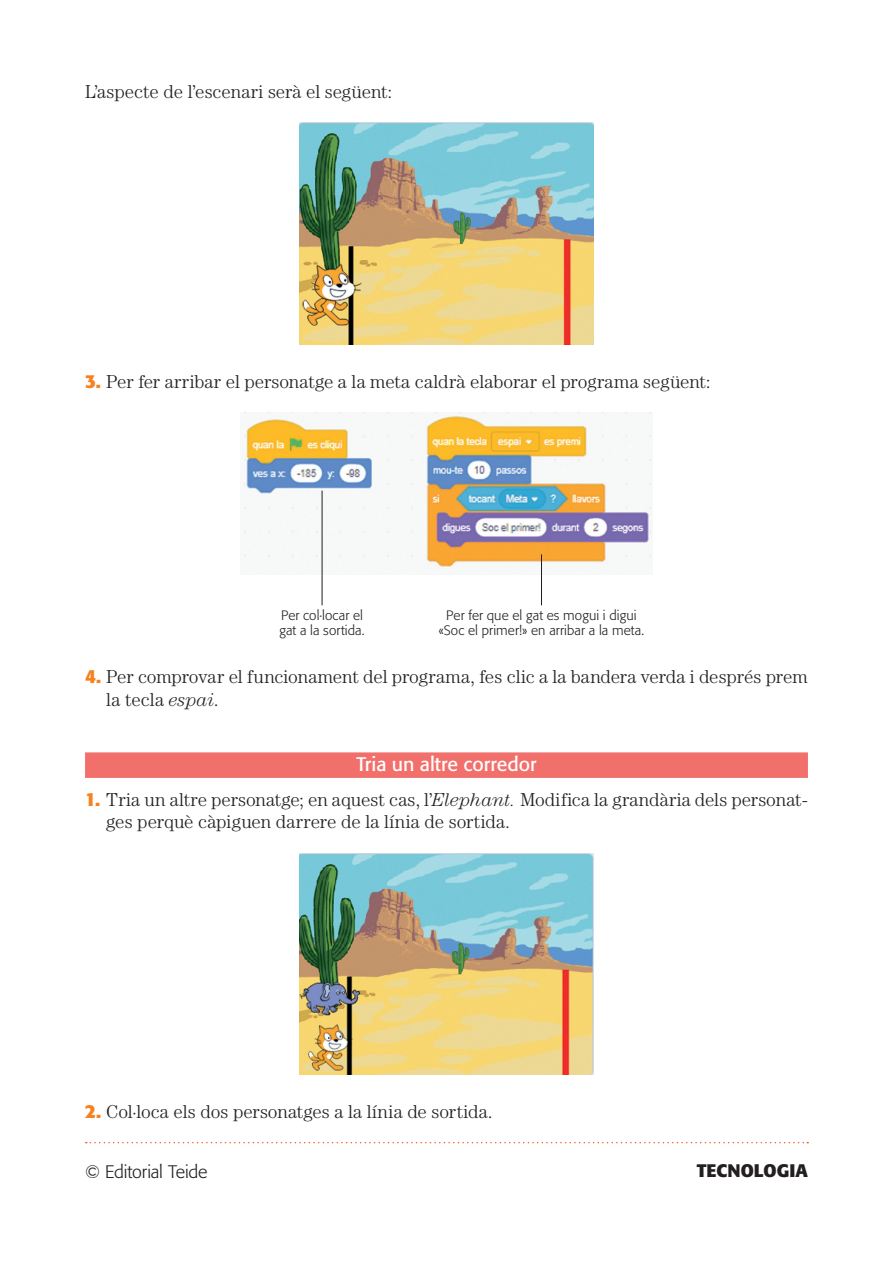
<style>
.page{position:relative;width:893px;height:1263px;background:#fff}
.page>*{position:absolute;margin:0;border:0;box-sizing:border-box;transform-origin:0 0}
.t1{font:19.5px "Formata";letter-spacing:-.005em;color:#fff}
.t2{font:300 18.75px/22.5px "Century Std";letter-spacing:-.005em;color:#231f20}
.t3{font:300 18px "Formata";letter-spacing:-.01em;color:#231f20}
.t4{font:700 18px "Formata";color:#231f20}
.t5{font:300 13.5px/15px "Formata";letter-spacing:.01em;color:#231f20}
.s1{font-family:"Formata";font-weight:700;color:#f58220}
.s2{font-style:italic}
</style>
<div class="page">
<svg style="left:86px;top:1142px;width:722px;height:1px"></svg>
<div style="left:85px;top:752px;width:723px;height:26px;background:#f2706c"></div>
<img style="left:300px;top:123px;width:293px;height:221px">
<img style="left:244px;top:413px;width:408px;height:161px">
<hr style="left:322px;top:490px;width:1px;height:115px;background:#231f20">
<hr style="left:541px;top:554px;width:1px;height:51px;background:#231f20">
<img style="left:300px;top:853px;width:293px;height:221px">
<p class="t2" style="left:85px;top:80px;width:309px">L’aspecte de l’escenari serà el següent:</p>
<p class="t2" style="left:85px;top:370px;width:627px"><span class="s1">3.</span> Per fer arribar el personatge a la meta caldrà elaborar el programa següent:</p>
<p class="t5" style="left:279px;top:608px;width:87px">Per col·locar el gat a la sortida.</p>
<p class="t5" style="left:439px;top:608px;width:207px;text-align:center">Per fer que el gat es mogui i digui «Soc el primer!» en arribar a la meta.</p>
<p class="t2" style="left:106px;top:665px;width:703px;text-indent:-21px"><span class="s1">4.</span> Per comprovar el funcionament del programa, fes clic a la bandera verda i després prem la tecla <span class="s2">espai</span>.</p>
<p class="t1" style="left:356px;top:752px;width:182px">Tria un altre corredor</p>
<p class="t2" style="left:106px;top:788px;width:703px;text-indent:-21px"><span class="s1">1.</span> Tria un altre personatge; en aquest cas, l’<span class="s2">Elephant.</span> Modifica la grandària dels personat&shy;ges perquè càpiguen darrere de la línia de sortida.</p>
<p class="t2" style="left:85px;top:1100px;width:409px"><span class="s1">2.</span> Col·loca els dos personatges a la línia de sortida.</p>
<p class="t3" style="left:85px;top:1161px;width:124px">© Editorial Teide</p>
<p class="t4" style="left:697px;top:1160px;width:113px">TECNOLOGIA</p>
</div>
